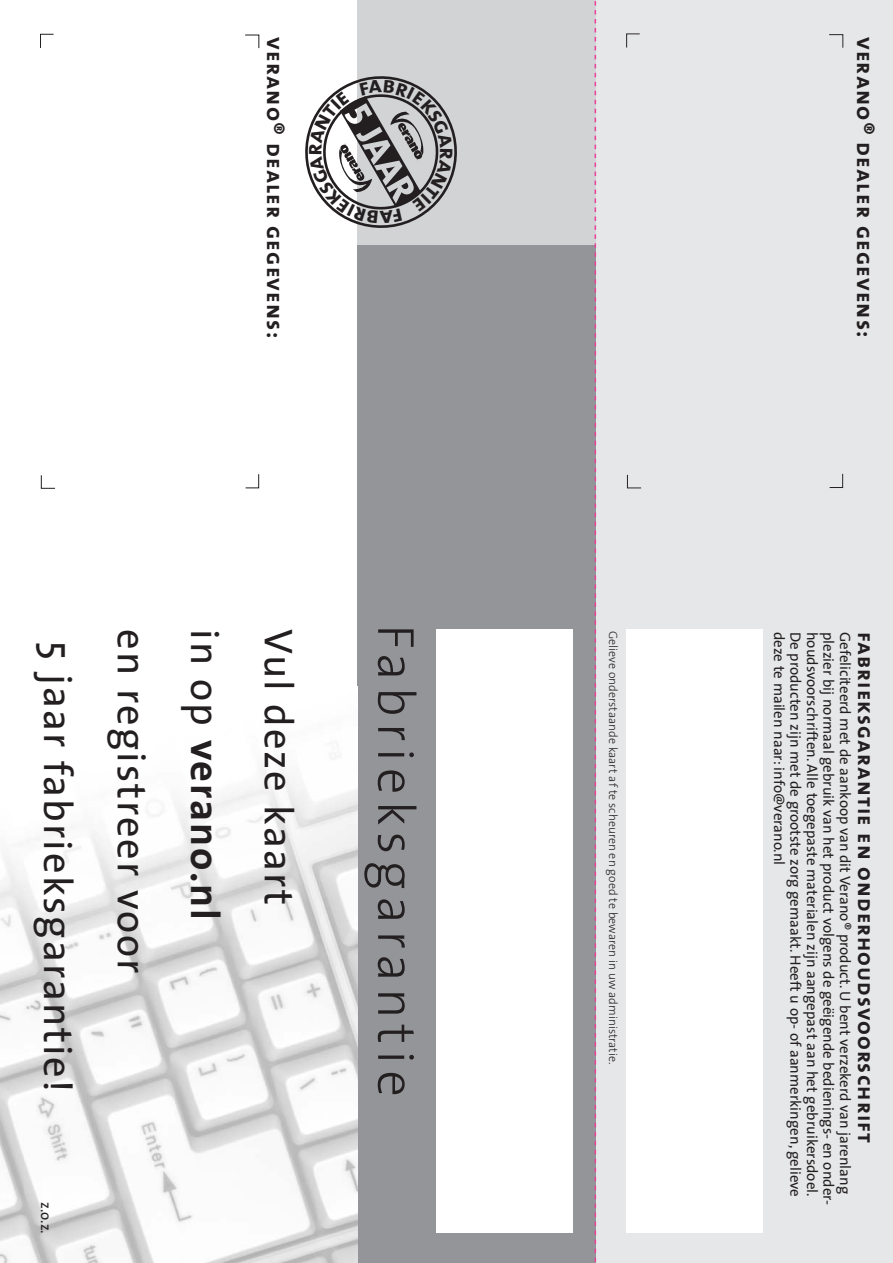
<style>
.page{position:relative;width:893px;height:1263px;background:#fff}
.page>*{position:absolute;margin:0;border:0;box-sizing:border-box;transform-origin:0 0}
.t1{font:300 52.5px "The Sans";letter-spacing:.125em;color:#231f20}
.t2{font:40.5px "The Sans";letter-spacing:.05em;color:#231f20}
.t3{font:700 40.5px "The Sans";letter-spacing:.05em;color:#231f20}
.t4{font:23.1px "The Sans Bold Caps";letter-spacing:.05em;color:#231f20}
.t5{font:22.5px "The Sans Bold Caps";letter-spacing:.05em;color:#231f20}
.t6{font:15px "The Sans";color:#231f20}
.t7{font:300 12px "The Sans";color:#231f20}
.s1{font-weight:400}
</style>
<div class="page">
<div style="left:595px;top:0;width:298px;height:1263px;background:#e6e7e8"></div>
<div style="left:357px;top:245px;width:238px;height:1018px;background:#939598"></div>
<div style="left:436px;top:629px;width:137px;height:604px;background:#fff"></div>
<div style="left:626px;top:629px;width:137px;height:604px;background:#fff"></div>
<svg style="left:40px;top:34px;width:14px;height:14px"></svg>
<svg style="left:245px;top:35px;width:14px;height:14px"></svg>
<svg style="left:41px;top:475px;width:14px;height:14px"></svg>
<svg style="left:245px;top:474px;width:14px;height:14px"></svg>
<svg style="left:626px;top:33px;width:14px;height:15px"></svg>
<svg style="left:829px;top:34px;width:14px;height:14px"></svg>
<svg style="left:627px;top:474px;width:14px;height:14px"></svg>
<svg style="left:829px;top:473px;width:14px;height:15px"></svg>
<div style="left:357px;top:0;width:238px;height:245px;background:#d1d3d4"></div>
<svg style="left:594px;top:0;width:2px;height:1263px"></svg>
<img style="left:0;top:753px;width:357px;height:510px">
<svg style="left:305px;top:76px;width:152px;height:152px"></svg>
<h3 class="t4" style="left:289px;top:37px;width:302px;rotate:90deg">verano® dealer gegevens:</h3>
<h3 class="t4" style="left:879px;top:37px;width:302px;rotate:90deg">verano® dealer gegevens:</h3>
<h2 class="t2" style="left:74px;top:641px;width:452px;rotate:90deg">5 jaar fabrieksgarantie!</h2>
<h2 class="t2" style="left:147px;top:629px;width:346px;rotate:90deg">en registreer voor</h2>
<h2 class="t3" style="left:226px;top:629px;width:292px;rotate:90deg"><span class="s1">in op</span> verano.nl</h2>
<h2 class="t2" style="left:294px;top:629px;width:277px;rotate:90deg">Vul deze kaart</h2>
<p class="t6" style="left:52px;top:1202px;width:33px;rotate:90deg">z.o.z.</p>
<h1 class="t1" style="left:416px;top:624px;width:474px;rotate:90deg">Fabrieksgarantie</h1>
<h3 class="t5" style="left:879px;top:632px;width:513px;rotate:90deg">fabrieksgarantie en onderhoudsvoorschrift</h3>
<p class="t7" style="left:618px;top:631px;width:435px;rotate:90deg">Gelieve onderstaande kaart af te scheuren en goed te bewaren in uw administratie.</p>
<p class="t6" style="left:785px;top:632px;width:235px;rotate:90deg">deze te mailen naar: info@verano.nl</p>
<p class="t6" style="left:801px;top:632px;width:566px;rotate:90deg">De producten zijn met de grootste zorg gemaakt. Heeft u op- of aanmerkingen, gelieve</p>
<p class="t6" style="left:818px;top:632px;width:566px;rotate:90deg">houdsvoorschriften. Alle toegepaste materialen zijn aangepast aan het gebruikersdoel.</p>
<p class="t6" style="left:834px;top:632px;width:575px;rotate:90deg">plezier bij normaal gebruik van het product volgens de geëigende bedienings- en onder-</p>
<p class="t6" style="left:851px;top:632px;width:564px;rotate:90deg">Gefeliciteerd met de aankoop van dit Verano® product. U bent verzekerd van jarenlang</p>
</div>
